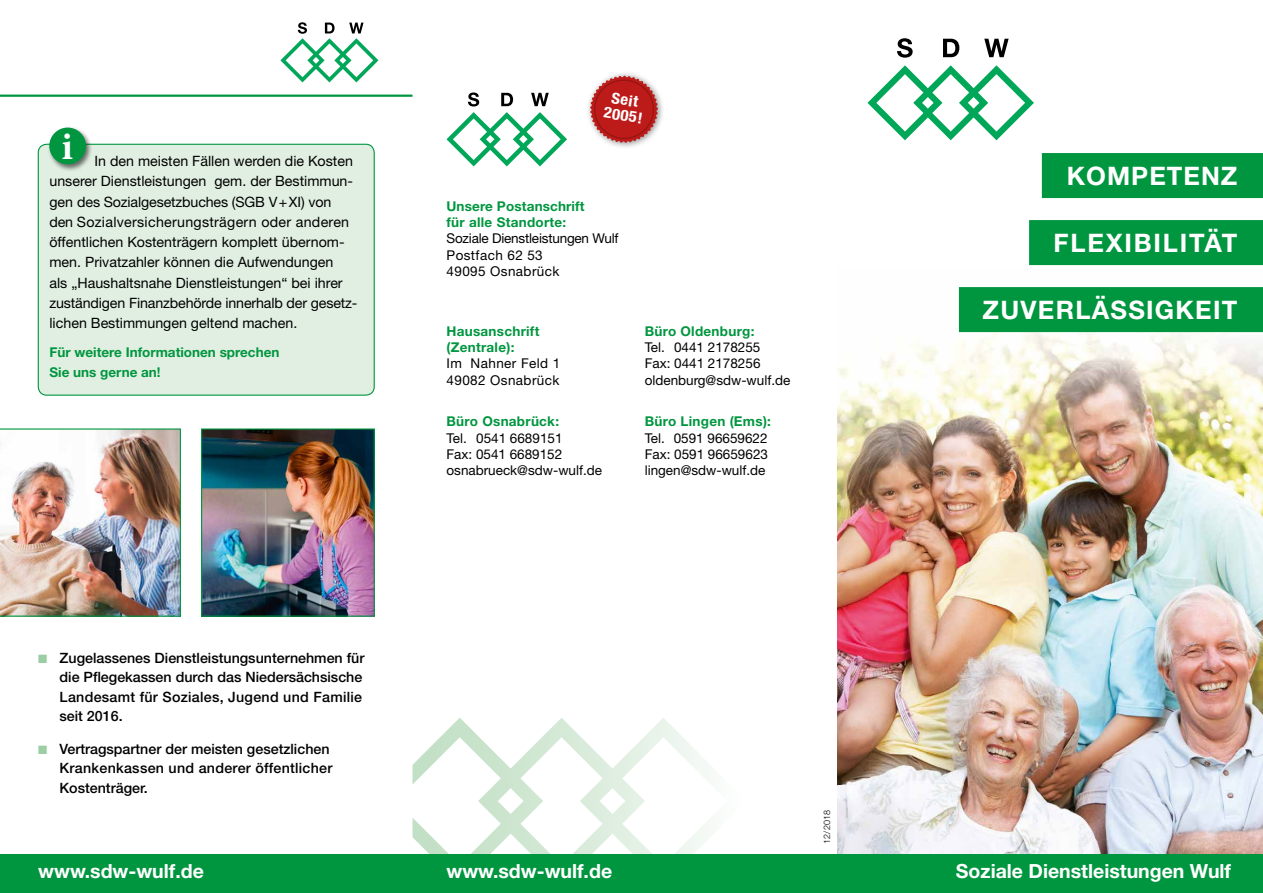
<style>
.page{position:relative;width:1263px;height:893px;background:#fff}
.page>*{position:absolute;margin:0;border:0;box-sizing:border-box;transform-origin:0 0}
.t1{font:700 38.85px "Minion Pro";color:#fff}
.t2{font:700 25.5px "Helvetica Neue LT Std";letter-spacing:.05em;color:#fff}
.t3{font:700 25.5px "Helvetica Neue LT Std";letter-spacing:.07em;color:#fff}
.t4{font:700 19.5px "Helvetica Neue LT Std";color:#fff}
.t5{font:700 condensed 15.15px/15.6px "Helvetica Neue LT Std";color:#fff;text-align:center;scale:1.1 1}
.t6{font:14.25px/20.2px "Helvetica Neue LT Std";color:#000}
.t7{font:500 14.25px/19.5px "Helvetica Neue LT Std";color:#000}
.t8{font:13.5px/16.2px "Helvetica Neue LT Std";color:#000}
.t9{font:700 13.5px/16.2px "Helvetica Neue LT Std";letter-spacing:.02em;color:#00963f}
.t10{font:700 13.5px/20.2px "Helvetica Neue LT Std";color:#00963f}
.t11{font:13.5px/16.2px "Helvetica Neue LT Std";letter-spacing:.03em;color:#000}
.t12{font:300 9px "Helvetica Neue LT Std";letter-spacing:.03em;color:#000}
.s1{color:#9bcea4}
</style>
<div class="page">
<svg style="left:412px;top:718px;width:335px;height:137px"></svg>
<img style="left:838px;top:287px;width:425px;height:568px">
<svg style="left:867px;top:65px;width:167px;height:75px"></svg>
<svg style="left:897px;top:38px;width:16px;height:20px"></svg>
<svg style="left:943px;top:39px;width:16px;height:18px"></svg>
<svg style="left:984px;top:39px;width:25px;height:18px"></svg>
<svg style="left:446px;top:92px;width:121px;height:74px"></svg>
<div style="left:1042px;top:153px;width:221px;height:45px;background:#00963f"></div>
<div style="left:1029px;top:220px;width:234px;height:45px;background:#00963f"></div>
<div style="left:959px;top:287px;width:304px;height:45px;background:#00963f"></div>
<div style="left:0;top:855px;width:1263px;height:38px;background:#00963f"></div>
<div style="left:38px;top:144px;width:336px;height:251px;background:#e1efe2;border-radius:9px"></div>
<div style="left:38px;top:144px;width:337px;height:252px;border:1px solid #00963f;border-radius:9px"></div>
<div style="left:48px;top:126px;width:45px;height:46px;background:#000;opacity:.55"></div>
<div style="left:49px;top:128px;width:37px;height:36px;background:#00963f;border-radius:50%"></div>
<hr style="left:0;top:95px;width:412px;height:2px;background:#00963f">
<svg style="left:280px;top:22px;width:98px;height:60px"></svg>
<img style="left:203px;top:430px;width:170px;height:185px">
<div style="left:201px;top:428px;width:174px;height:189px;border:1px solid #00963f"></div>
<img style="left:0;top:428px;width:181px;height:189px">
<div style="left:585px;top:71px;width:80px;height:79px;background:#000;opacity:.45"></div>
<svg style="left:590px;top:75px;width:68px;height:68px;background:#c64f4f"></svg>
<h1 class="t1" style="left:62px;top:119px;width:13px">i</h1>
<p class="t6" style="left:49px;top:151px;width:308px;text-indent:45px">In den meisten Fällen werden die Kosten unserer Dienstleistungen gem. der Bestimmun&shy;gen des Sozialgesetzbuches (SGB V+XI) von den Sozialversicherungsträgern oder anderen öffentlichen Kostenträgern komplett übernom&shy;men. Privatzahler können die Aufwendungen<br>als „Haushaltsnahe Dienstleistungen“ bei ihrer zuständigen Finanzbehörde innerhalb der gesetz&shy;lichen Bestimmungen geltend machen.</p>
<p class="t10" style="left:49px;top:342px;width:231px">Für weitere Informationen sprechen<br>Sie uns gerne an!</p>
<p class="t7" style="left:60px;top:648px;width:306px;text-indent:-21px"><span class="s1">■</span> Zugelassenes Dienstleistungsunternehmen für die Pflegekassen durch das Niedersächsische Landesamt für Soziales, Jugend und Familie seit 2016.</p>
<p class="t7" style="left:60px;top:739px;width:274px;text-indent:-21px"><span class="s1">■</span> Vertragspartner der meisten gesetzlichen<br>Krankenkassen und anderer öffentlicher<br>Kostenträger.</p>
<p class="t5" style="left:607px;top:89px;width:37px;rotate:9deg">Seit<br>2005!</p>
<p class="t9" style="left:446px;top:198px;width:140px">Unsere Postanschrift für alle Standorte:</p>
<p class="t8" style="left:446px;top:230px;width:174px">Soziale Dienstleistungen Wulf<br>Postfach 62 53<br>49095 Osnabrück</p>
<p class="t9" style="left:446px;top:323px;width:94px">Hausanschrift (Zentrale):</p>
<p class="t11" style="left:446px;top:355px;width:115px">Im Nahner Feld 1<br>49082 Osnabrück</p>
<p class="t9" style="left:446px;top:413px;width:114px">Büro Osnabrück:</p>
<p class="t8" style="left:446px;top:429px;width:157px">Tel. 0541 6689151<br>Fax: 0541 6689152 osnabrueck@sdw-wulf.de</p>
<p class="t9" style="left:645px;top:323px;width:111px">Büro Oldenburg:</p>
<p class="t8" style="left:645px;top:339px;width:147px">Tel. 0441 2178255<br>Fax: 0441 2178256 oldenburg@sdw-wulf.de</p>
<p class="t9" style="left:645px;top:413px;width:128px">Büro Lingen (Ems):</p>
<p class="t8" style="left:645px;top:429px;width:125px;text-align:justify">Tel. 0591 96659622<br>Fax: 0591 96659623 lingen@sdw-wulf.de</p>
<p class="t12" style="left:821px;top:844px;width:36px;rotate:-90deg">12/2018</p>
<h2 class="t2" style="left:1067px;top:160px;width:172px">KOMPETENZ</h2>
<h2 class="t3" style="left:1053px;top:227px;width:185px">FLEXIBILITÄT</h2>
<h2 class="t2" style="left:982px;top:294px;width:256px">ZUVERLÄSSIGKEIT</h2>
<h3 class="t4" style="left:38px;top:859px;width:167px">www.sdw-wulf.de</h3>
<h3 class="t4" style="left:446px;top:859px;width:167px">www.sdw-wulf.de</h3>
<h3 class="t4" style="left:956px;top:859px;width:277px">Soziale Dienstleistungen Wulf</h3>
</div>
